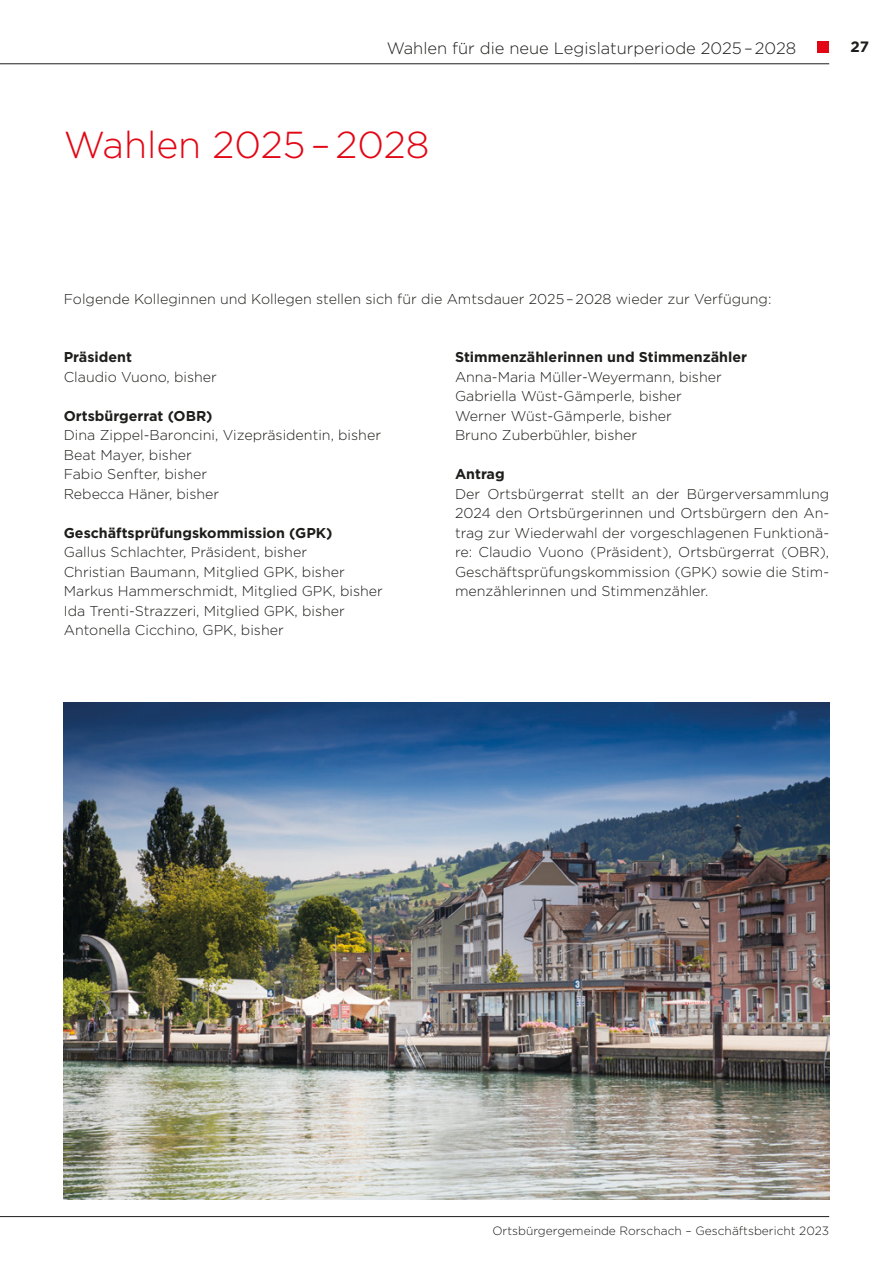
<style>
.page{position:relative;width:893px;height:1263px;background:#fff}
.page>*{position:absolute;margin:0;border:0;box-sizing:border-box;transform-origin:0 0}
.t1{font:300 37.5px "Gotham";color:#e30614}
.t2{font:300 16.5px "Gotham";color:#1d1d1b}
.t3{font:700 15px "Gotham";color:#1d1d1b}
.t4{font:300 14.25px/19.5px "Gotham";color:#1d1d1b}
.t5{font:700 14.25px "Gotham";color:#1d1d1b}
.t6{font:300 12px "Gotham";color:#1d1d1b}
</style>
<div class="page">
<div style="left:818px;top:41px;width:11px;height:12px;background:#e30614"></div>
<hr style="left:0;top:63px;width:829px;height:1px;background:#1d1d1b">
<hr style="left:0;top:1216px;width:829px;height:1px;background:#1d1d1b">
<img style="left:64px;top:702px;width:765px;height:497px">
<p class="t2" style="left:387px;top:37px;width:411px">Wahlen für die neue Legislaturperiode 2025 – 2028</p>
<h1 class="t1" style="left:64px;top:121px;width:367px">Wahlen 2025 – 2028</h1>
<p class="t3" style="left:850px;top:37px;width:20px">27</p>
<p class="t4" style="left:64px;top:289px;width:709px">Folgende Kolleginnen und Kollegen stellen sich für die Amtsdauer 2025 – 2028 wieder zur Verfügung:</p>
<p class="t5" style="left:64px;top:348px;width:70px">Präsident</p>
<p class="t4" style="left:64px;top:366px;width:155px">Claudio Vuono, bisher</p>
<p class="t5" style="left:64px;top:406px;width:150px">Ortsbürgerrat (OBR)</p>
<p class="t4" style="left:64px;top:425px;width:319px">Dina Zippel-Baroncini, Vizepräsidentin, bisher<br>Beat Mayer, bisher<br>Fabio Senfter, bisher<br>Rebecca Häner, bisher</p>
<p class="t5" style="left:64px;top:523px;width:270px">Geschäftsprüfungskommission (GPK)</p>
<p class="t4" style="left:64px;top:542px;width:321px">Gallus Schlachter, Präsident, bisher<br>Christian Baumann, Mitglied GPK, bisher Markus Hammerschmidt, Mitglied GPK, bisher Ida Trenti-Strazzeri, Mitglied GPK, bisher Antonella Cicchino, GPK, bisher</p>
<p class="t5" style="left:455px;top:348px;width:294px">Stimmenzählerinnen und Stimmenzähler</p>
<p class="t4" style="left:455px;top:367px;width:268px">Anna-Maria Müller-Weyermann, bisher<br>Gabriella Wüst-Gämperle, bisher<br>Werner Wüst-Gämperle, bisher<br>Bruno Zuberbühler, bisher</p>
<p class="t5" style="left:455px;top:465px;width:51px">Antrag</p>
<p class="t4" style="left:455px;top:483px;width:376px;text-align:justify">Der Ortsbürgerrat stellt an der Bürgerversammlung 2024 den Ortsbürgerinnen und Ortsbürgern den An&shy;trag zur Wiederwahl der vorgeschlagenen Funktionä&shy;re: Claudio Vuono (Präsident), Ortsbürgerrat (OBR), Geschäftsprüfungskommission (GPK) sowie die Stim&shy;menzählerinnen und Stimmenzähler.</p>
<p class="t6" style="left:492px;top:1223px;width:338px">Ortsbürgergemeinde Rorschach – Geschäftsbericht 2023</p>
</div>
